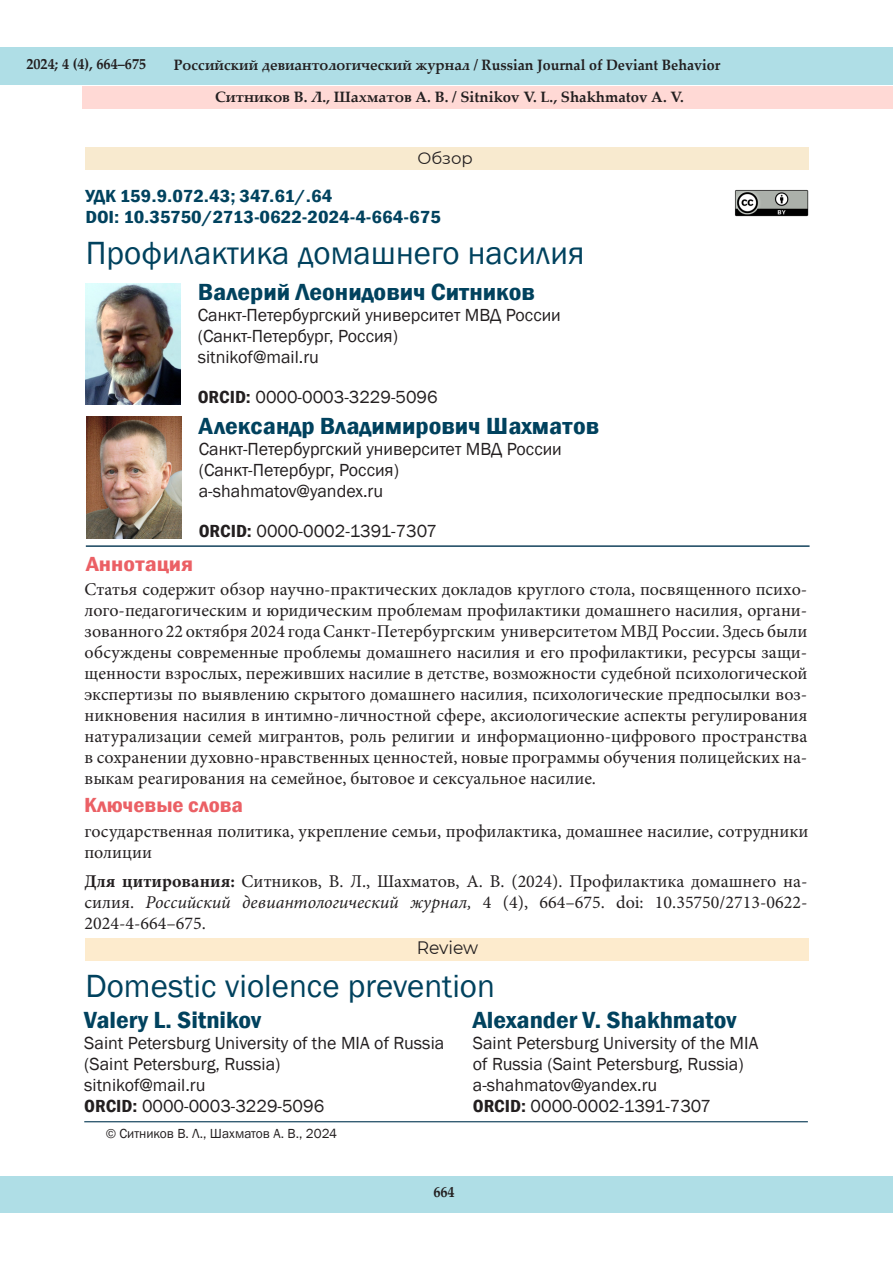
<style>
.page{position:relative;width:893px;height:1263px;background:#fff}
.page>*{position:absolute;margin:0;border:0;box-sizing:border-box;transform-origin:0 0}
.Заголовок_статьи{font:33px "Franklin Gothic";color:#01425e}
.t1{font:600 condensed 24px "Franklin Gothic";color:#01425e;scale:1.15 1}
.t2{font:600 condensed 21px "Franklin Gothic";color:#eb6065;scale:1.15 1}
.t3{font:600 condensed 21px "Franklin Gothic";color:#eb6065;scale:1.2 1}
.Текст_статьи{font:18px/21px "Minion Pro";color:#231f20;text-align:justify}
.t4{font:18px/21px "Franklin Gothic";color:#231f20}
.Для_цитирования_и_ан{font:18px/21px "Minion Pro";color:#231f20;text-align:justify}
.t5{font:600 condensed 18px "Franklin Gothic";color:#01425e;scale:1.15 1}
.t6{font:18px "Montserrat";color:#231f20;scale:.95 1}
.t7{font:16.5px "Montserrat";color:#231f20}
.t8{font:700 15px "Palatino Linotype";color:#231f20;scale:.95 1}
.t9{font:700 15px "Palatino Linotype";color:#231f20}
.t10{font:13.5px "Franklin Gothic";color:#231f20}
.s1{font-weight:600;font-stretch:condensed}
.s2{font-weight:700}
.s3{font-style:italic}
</style>
<div class="page">
<div style="left:0;top:48px;width:893px;height:37px;background:#afdee6"></div>
<div style="left:0;top:1176px;width:892px;height:37px;background:#afdee6"></div>
<div style="left:82px;top:87px;width:811px;height:22px;background:#ffd9d5"></div>
<img style="left:735px;top:189px;width:73px;height:28px">
<div style="left:85px;top:148px;width:724px;height:22px;background:#f8eacf"></div>
<img style="left:85px;top:283px;width:95px;height:122px">
<img style="left:86px;top:417px;width:95px;height:121px">
<hr style="left:86px;top:545px;width:724px;height:2px;background:#14435d">
<hr style="left:84px;top:1121px;width:724px;height:1px;background:#14435d">
<div style="left:85px;top:938px;width:724px;height:22px;background:#fdebcd"></div>
<p class="t8" style="left:26px;top:54px;width:128px">2024; 4 (4), 664–675</p>
<p class="t8" style="left:174px;top:54px;width:577px">Российский девиантологический журнал / Russian Journal of Deviant Behavior</p>
<p class="t9" style="left:215px;top:86px;width:470px">Ситников В. Л., Шахматов А. В. / Sitnikov V. L., Shakhmatov A. V.</p>
<p class="t7" style="left:417px;top:146px;width:57px">Обзор</p>
<p class="t5" style="left:85px;top:184px;width:216px">УДК 159.9.072.43; 347.61/.64</p>
<p class="t5" style="left:85px;top:205px;width:311px">DOI: 10.35750/2713-0622-2024-4-664-675</p>
<p class="Заголовок_статьи" style="left:86px;top:232px;width:500px">Профилактика домашнего насилия</p>
<p class="t1" style="left:198px;top:276px;width:295px">Валерий Леонидович Ситников</p>
<p class="t4" style="left:198px;top:305px;width:365px">Санкт-Петербургский университет МВД России</p>
<p class="t4" style="left:198px;top:326px;width:202px">(Санкт-Петербург, Россия)</p>
<p class="t4" style="left:198px;top:347px;width:123px">sitnikof@mail.ru</p>
<p class="t4" style="left:198px;top:387px;width:242px"><span class="s1">ORCID:</span> 0000-0003-3229-5096</p>
<p class="t1" style="left:199px;top:410px;width:350px">Александр Владимирович Шахматов</p>
<p class="t4" style="left:199px;top:439px;width:365px">Санкт-Петербургский университет МВД России (Санкт-Петербург, Россия)</p>
<p class="t4" style="left:199px;top:481px;width:186px">a-shahmatov@yandex.ru</p>
<p class="t4" style="left:199px;top:521px;width:240px"><span class="s1">ORCID:</span> 0000-0002-1391-7307</p>
<p class="t3" style="left:86px;top:550px;width:91px">Аннотация</p>
<p class="Текст_статьи" style="left:85px;top:578px;width:724px">Статья содержит обзор научно-практических докладов круглого стола, посвященного психо&shy;лого-педагогическим и юридическим проблемам профилактики домашнего насилия, органи&shy;зованного 22 октября 2024 года Санкт-Петербургским университетом МВД России. Здесь были обсуждены современные проблемы домашнего насилия и его профилактики, ресурсы защи&shy;щенности взрослых, переживших насилие в детстве, возможности судебной психологической экспертизы по выявлению скрытого домашнего насилия, психологические предпосылки воз&shy;никновения насилия в интимно-личностной сфере, аксиологические аспекты регулирования натурализации семей мигрантов, роль религии и информационно-цифрового пространства в сохранении духовно-нравственных ценностей, новые программы обучения полицейских на&shy;выкам реагирования на семейное, бытовое и сексуальное насилие.</p>
<p class="t2" style="left:84px;top:791px;width:140px">Ключевые слова</p>
<p class="Текст_статьи" style="left:84px;top:821px;width:725px">государственная политика, укрепление семьи, профилактика, домашнее насилие, сотрудники полиции</p>
<p class="Для_цитирования_и_ан" style="left:85px;top:870px;width:724px"><span class="s2">Для цитирования:</span> Ситников, В. Л., Шахматов, А. В. (2024). Профилактика домашнего на&shy;силия. <span class="s3">Российский девиантологический журнал,</span> 4 (4), 664–675. doi: 10.35750/2713-0622- 2024-4-664–675.</p>
<p class="t6" style="left:417px;top:935px;width:66px">Review</p>
<p class="Заголовок_статьи" style="left:85px;top:965px;width:411px">Domestic violence prevention</p>
<p class="t1" style="left:84px;top:1004px;width:155px">Valery L. Sitnikov</p>
<p class="t4" style="left:84px;top:1033px;width:362px">Saint Petersburg University of the MIA of Russia</p>
<p class="t4" style="left:84px;top:1054px;width:198px">(Saint Petersburg, Russia)</p>
<p class="t4" style="left:84px;top:1075px;width:123px">sitnikof@mail.ru</p>
<p class="t4" style="left:84px;top:1096px;width:242px"><span class="s1">ORCID:</span> 0000-0003-3229-5096</p>
<p class="t1" style="left:473px;top:1004px;width:231px">Alexander V. Shakhmatov</p>
<p class="t4" style="left:473px;top:1033px;width:287px">Saint Petersburg University of the MIA of Russia (Saint Petersburg, Russia)</p>
<p class="t4" style="left:473px;top:1075px;width:186px">a-shahmatov@yandex.ru</p>
<p class="t4" style="left:473px;top:1096px;width:240px"><span class="s1">ORCID:</span> 0000-0002-1391-7307</p>
<p class="t10" style="left:106px;top:1125px;width:233px">© Ситников В. Л., Шахматов А. В., 2024</p>
<p class="t8" style="left:433px;top:1181px;width:24px">664</p>
</div>
